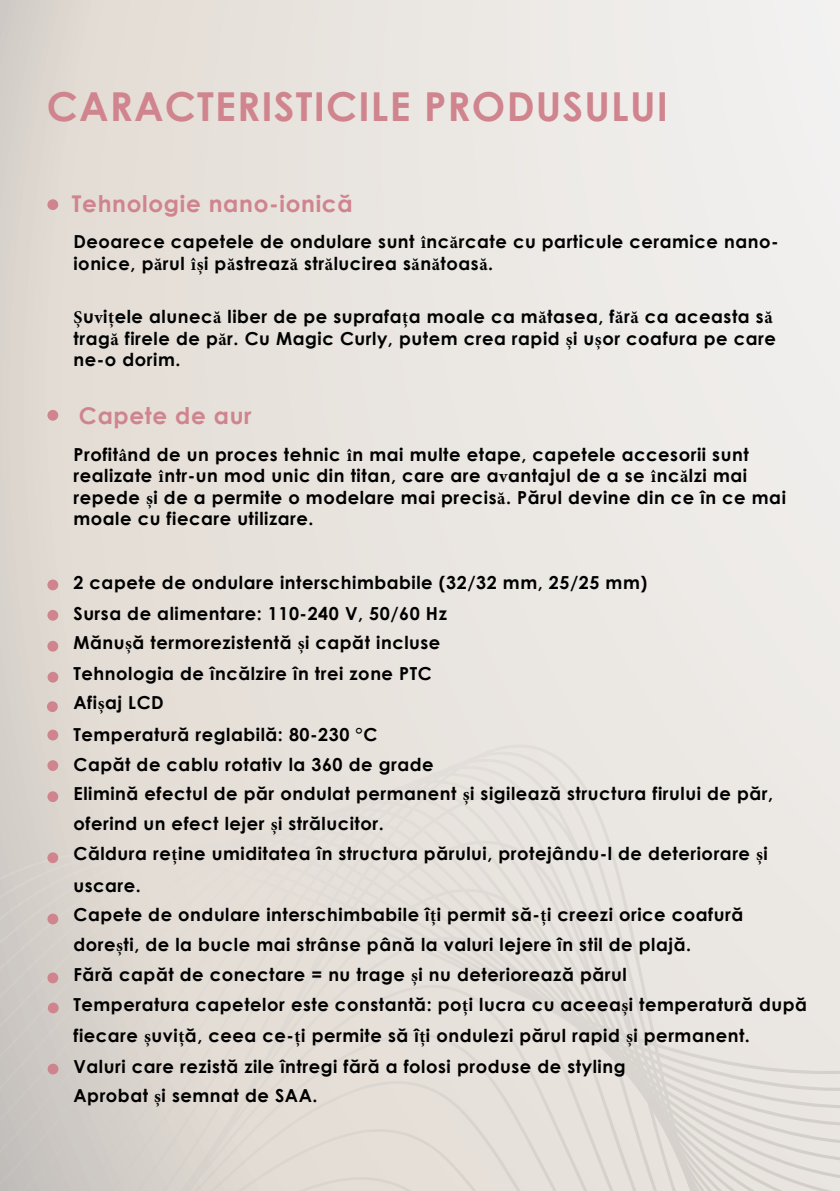
<style>
.page{position:relative;width:840px;height:1191px;background:#fff}
.page>*{position:absolute;margin:0;border:0;box-sizing:border-box;transform-origin:0 0}
.t1{font:700 39.8px "Century Gothic";letter-spacing:.03em;color:#cf848e}
.t2{font:700 23px "Century Gothic";letter-spacing:.03em;color:#cf848e}
.t3{font:700 18px/30.2px "Century Gothic";letter-spacing:.03em;color:#000}
.t4{font:700 18px/21.6px "Century Gothic";letter-spacing:.03em;color:#010202}
.s1{font-family:"Minion Pro"}
</style>
<div class="page">
<div style="left:0;top:0;width:839px;height:1191px;background:linear-gradient(to right,#e1dad1,#f2f0ef)"></div>
<div style="left:47px;top:199px;width:11px;height:11px;background:#cf848e;border-radius:50%"></div>
<div style="left:47px;top:410px;width:11px;height:11px;background:#cf848e;border-radius:50%"></div>
<svg style="left:0;top:744px;width:839px;height:48px;background:#e6e1dc"></svg>
<svg style="left:0;top:792px;width:839px;height:48px;background:#e5e0db"></svg>
<svg style="left:0;top:840px;width:839px;height:48px;background:#e4e0da"></svg>
<svg style="left:0;top:888px;width:839px;height:48px;background:#e4ded9"></svg>
<svg style="left:0;top:936px;width:839px;height:49px;background:#e3ddd8"></svg>
<svg style="left:0;top:985px;width:839px;height:48px;background:#e2ddd7"></svg>
<svg style="left:0;top:1033px;width:839px;height:48px;background:#e0dbd5"></svg>
<svg style="left:0;top:1081px;width:839px;height:25px;background:#dfdad4"></svg>
<svg style="left:0;top:1106px;width:839px;height:43px;background:#dfd9d3"></svg>
<svg style="left:0;top:1149px;width:839px;height:42px;background:#ded8d2"></svg>
<div style="left:48px;top:1063px;width:10px;height:11px;background:#cf848e;border-radius:50%"></div>
<div style="left:48px;top:1002px;width:11px;height:11px;background:#cf848e;border-radius:50%"></div>
<div style="left:47px;top:579px;width:11px;height:11px;background:#cf848e;border-radius:50%"></div>
<div style="left:47px;top:610px;width:11px;height:10px;background:#cf848e;border-radius:50%"></div>
<div style="left:47px;top:641px;width:11px;height:10px;background:#cf848e;border-radius:50%"></div>
<div style="left:47px;top:729px;width:11px;height:11px;background:#cf848e;border-radius:50%"></div>
<div style="left:47px;top:760px;width:11px;height:11px;background:#cf848e;border-radius:50%"></div>
<div style="left:47px;top:791px;width:11px;height:11px;background:#cf848e;border-radius:50%"></div>
<div style="left:47px;top:852px;width:11px;height:11px;background:#cf848e;border-radius:50%"></div>
<div style="left:47px;top:913px;width:11px;height:11px;background:#cf848e;border-radius:50%"></div>
<div style="left:47px;top:672px;width:11px;height:10px;background:#cf848e;border-radius:50%"></div>
<div style="left:47px;top:701px;width:11px;height:11px;background:#cf848e;border-radius:50%"></div>
<div style="left:47px;top:972px;width:11px;height:11px;background:#cf848e;border-radius:50%"></div>
<h1 class="t1" style="left:47px;top:76px;width:622px">CARACTERISTICILE PRODUSULUI</h1>
<p class="t2" style="left:72px;top:186px;width:282px">Tehnologie nano-ionică</p>
<p class="t4" style="left:73px;top:230px;width:706px">Deoarece capetele de ondulare sunt <span class="s1">î</span>nc<span class="s1">ă</span>rcate cu particule ceramice nano&shy;ionice, p<span class="s1">ă</span>rul <span class="s1">îș</span>i p<span class="s1">ă</span>streaz<span class="s1">ă</span> str<span class="s1">ă</span>lucirea s<span class="s1">ă</span>n<span class="s1">ă</span>toas<span class="s1">ă</span>.</p>
<p class="t4" style="left:73px;top:305px;width:703px"><span class="s1">Ș</span>u<span class="s1">v</span>i<span class="s1">ț</span>ele alunec<span class="s1">ă</span> liber de pe suprafa<span class="s1">ț</span>a moale ca m<span class="s1">ă</span>tasea, f<span class="s1">ă</span>r<span class="s1">ă</span> ca aceasta s<span class="s1">ă </span>trag<span class="s1">ă</span> firele de p<span class="s1">ă</span>r. Cu Magic Curly, putem crea rapid <span class="s1">ș</span>i u<span class="s1">ș</span>or coafura pe care ne-o dorim.</p>
<p class="t2" style="left:79px;top:398px;width:174px">Capete de aur</p>
<p class="t3" style="left:73px;top:442px;width:713px;line-height:21.6px">Profit<span class="s1">â</span>nd de un proces tehnic <span class="s1">î</span>n mai multe etape, capetele accesorii sunt realizate <span class="s1">î</span>ntr-un mod unic din titan, care are a<span class="s1">v</span>antajul de a se <span class="s1">î</span>nc<span class="s1">ă</span>lzi mai repede <span class="s1">ș</span>i de a permite o modelare mai precis<span class="s1">ă</span>. Părul devine din ce în ce mai moale cu fiecare utilizare.</p>
<p class="t3" style="left:73px;top:567px;width:575px;line-height:29.6px">2 capete de ondulare interschimbabile (32/32 mm, 25/25 mm)<br>Sursa de alimentare: 110-240 V, 50/60 Hz<br>Mănu<span class="s1">ș</span>ă termorezistentă <span class="s1">ș</span>i capăt incluse</p>
<p class="t3" style="left:73px;top:658px;width:360px;line-height:29px">Tehnologia de încălzire în trei zone PTC<br>Afi<span class="s1">ș</span>aj LCD</p>
<p class="t3" style="left:73px;top:718px;width:700px">Temperatură reglabilă: 80-230 °C<br>Capăt de cablu rotativ la 360 de grade<br>Elimină efectul de păr ondulat permanent <span class="s1">ș</span>i sigilează structura firului de păr, oferind un efect lejer <span class="s1">ș</span>i strălucitor.<br>Căldura re<span class="s1">ț</span>ine umiditatea în structura părului, protejându-l de deteriorare <span class="s1">ș</span>i uscare.</p>
<p class="t3" style="left:73px;top:898px;width:734px">Capete de ondulare interschimbabile î<span class="s1">ț</span>i permit să-<span class="s1">ț</span>i creezi orice coafură dore<span class="s1">ș</span>ti, de la bucle mai strânse până la valuri lejere în stil de plajă.<br>Fără capăt de conectare = nu trage <span class="s1">ș</span>i nu deteriorează părul<br>Temperatura capetelor este constantă: po<span class="s1">ț</span>i lucra cu aceea<span class="s1">ș</span>i temperatură după fiecare <span class="s1">ș</span>uvi<span class="s1">ț</span>ă, ceea ce-<span class="s1">ț</span>i permite să î<span class="s1">ț</span>i ondulezi părul rapid <span class="s1">ș</span>i permanent.<br>Valuri care rezistă zile întregi fără a folosi produse de styling</p>
<p class="t3" style="left:73px;top:1079px;width:245px">Aprobat <span class="s1">ș</span>i semnat de SAA.</p>
</div>
